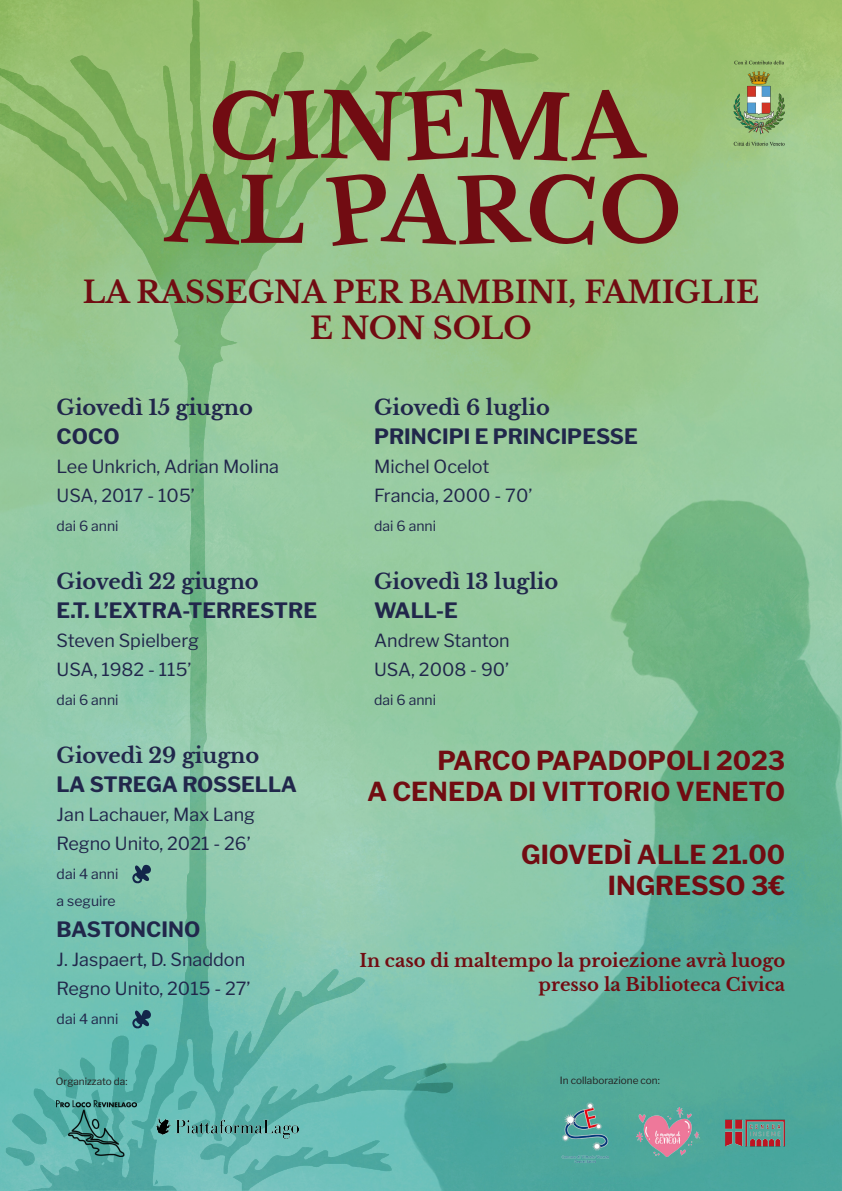
<style>
.page{position:relative;width:842px;height:1191px;background:#fff}
.page>*{position:absolute;margin:0;border:0;box-sizing:border-box;transform-origin:0 0}
.t1{font:700 30px "Libre Baskerville";color:#710c12}
.t2{font:700 26px "Libre Franklin";color:#710c12}
.t3{font:700 21px "Libre Franklin";color:#21274b}
.t4{font:700 21px "Libre Baskerville";color:#21274b}
.t5{font:18px "Libre Franklin";color:#21274b}
.t6{font:700 18px/24px "Libre Baskerville";color:#710c12;text-align:right}
.t7{font:14px "Libre Franklin";color:#21274b}
.t8{font:10px "Libre Franklin";color:#231f20}
</style>
<div class="page">
<img style="left:538px;top:0;width:304px;height:395px">
<img style="left:0;top:0;width:538px;height:1191px">
<img style="left:314px;top:395px;width:528px;height:796px">
<svg style="left:212px;top:89px;width:435px;height:73px;background:#8a8356"></svg>
<svg style="left:164px;top:174px;width:139px;height:70px;background:#7a8150"></svg>
<svg style="left:326px;top:174px;width:269px;height:72px;background:#8d8461"></svg>
<svg style="left:602px;top:174px;width:76px;height:70px;background:#8b7e58"></svg>
<svg style="left:132px;top:1009px;width:19px;height:19px"></svg>
<svg style="left:132px;top:864px;width:19px;height:19px"></svg>
<img style="left:729px;top:57px;width:60px;height:92px">
<img style="left:157px;top:1117px;width:142px;height:21px">
<img style="left:57px;top:1100px;width:80px;height:56px">
<img style="left:718px;top:1112px;width:74px;height:41px">
<img style="left:636px;top:1107px;width:64px;height:49px">
<img style="left:559px;top:1103px;width:49px;height:63px">
<p class="t1" style="left:83px;top:274px;width:678px">LA RASSEGNA PER BAMBINI, FAMIGLIE</p>
<p class="t1" style="left:310px;top:310px;width:223px">E NON SOLO</p>
<p class="t4" style="left:57px;top:395px;width:198px">Giovedì 15 giugno</p>
<p class="t3" style="left:57px;top:420px;width:64px">COCO</p>
<p class="t5" style="left:57px;top:452px;width:224px">Lee Unkrich, Adrian Molina</p>
<p class="t5" style="left:57px;top:481px;width:140px">USA, 2017 - 105’</p>
<p class="t7" style="left:57px;top:515px;width:64px">dai 6 anni</p>
<p class="t4" style="left:57px;top:569px;width:204px">Giovedì 22 giugno</p>
<p class="t3" style="left:57px;top:594px;width:262px">E.T. L’EXTRA-TERRESTRE</p>
<p class="t5" style="left:57px;top:626px;width:144px">Steven Spielberg</p>
<p class="t5" style="left:57px;top:655px;width:136px">USA, 1982 - 115’</p>
<p class="t7" style="left:57px;top:689px;width:64px">dai 6 anni</p>
<p class="t4" style="left:57px;top:743px;width:204px">Giovedì 29 giugno</p>
<p class="t3" style="left:57px;top:768px;width:242px">LA STREGA ROSSELLA</p>
<p class="t5" style="left:57px;top:800px;width:200px">Jan Lachauer, Max Lang</p>
<p class="t5" style="left:57px;top:829px;width:196px">Regno Unito, 2021 - 26’</p>
<p class="t7" style="left:57px;top:863px;width:63px">dai 4 anni</p>
<p class="t7" style="left:57px;top:889px;width:61px">a seguire</p>
<p class="t3" style="left:57px;top:913px;width:145px">BASTONCINO</p>
<p class="t5" style="left:57px;top:945px;width:190px">J. Jaspaert, D. Snaddon</p>
<p class="t5" style="left:57px;top:974px;width:196px">Regno Unito, 2015 - 27’</p>
<p class="t7" style="left:57px;top:1008px;width:63px">dai 4 anni</p>
<p class="t4" style="left:374px;top:395px;width:177px">Giovedì 6 luglio</p>
<p class="t3" style="left:374px;top:420px;width:265px">PRINCIPI E PRINCIPESSE</p>
<p class="t5" style="left:374px;top:452px;width:117px">Michel Ocelot</p>
<p class="t5" style="left:374px;top:481px;width:160px">Francia, 2000 - 70’</p>
<p class="t7" style="left:374px;top:515px;width:64px">dai 6 anni</p>
<p class="t4" style="left:374px;top:569px;width:186px">Giovedì 13 luglio</p>
<p class="t3" style="left:374px;top:594px;width:85px">WALL-E</p>
<p class="t5" style="left:374px;top:626px;width:137px">Andrew Stanton</p>
<p class="t5" style="left:374px;top:655px;width:137px">USA, 2008 - 90’</p>
<p class="t7" style="left:374px;top:689px;width:64px">dai 6 anni</p>
<p class="t2" style="left:438px;top:740px;width:349px">PARCO PAPADOPOLI 2023</p>
<p class="t2" style="left:367px;top:771px;width:420px">A CENEDA DI VITTORIO VENETO</p>
<p class="t2" style="left:521px;top:834px;width:266px">GIOVEDÌ ALLE 21.00</p>
<p class="t2" style="left:608px;top:865px;width:179px">INGRESSO 3€</p>
<p class="t6" style="left:359px;top:948px;width:427px">In caso di maltempo la proiezione avrà luogo presso la Biblioteca Civica</p>
<p class="t8" style="left:56px;top:1073px;width:73px">Organizzato da:</p>
<p class="t8" style="left:560px;top:1073px;width:101px">In collaborazione con:</p>
</div>
